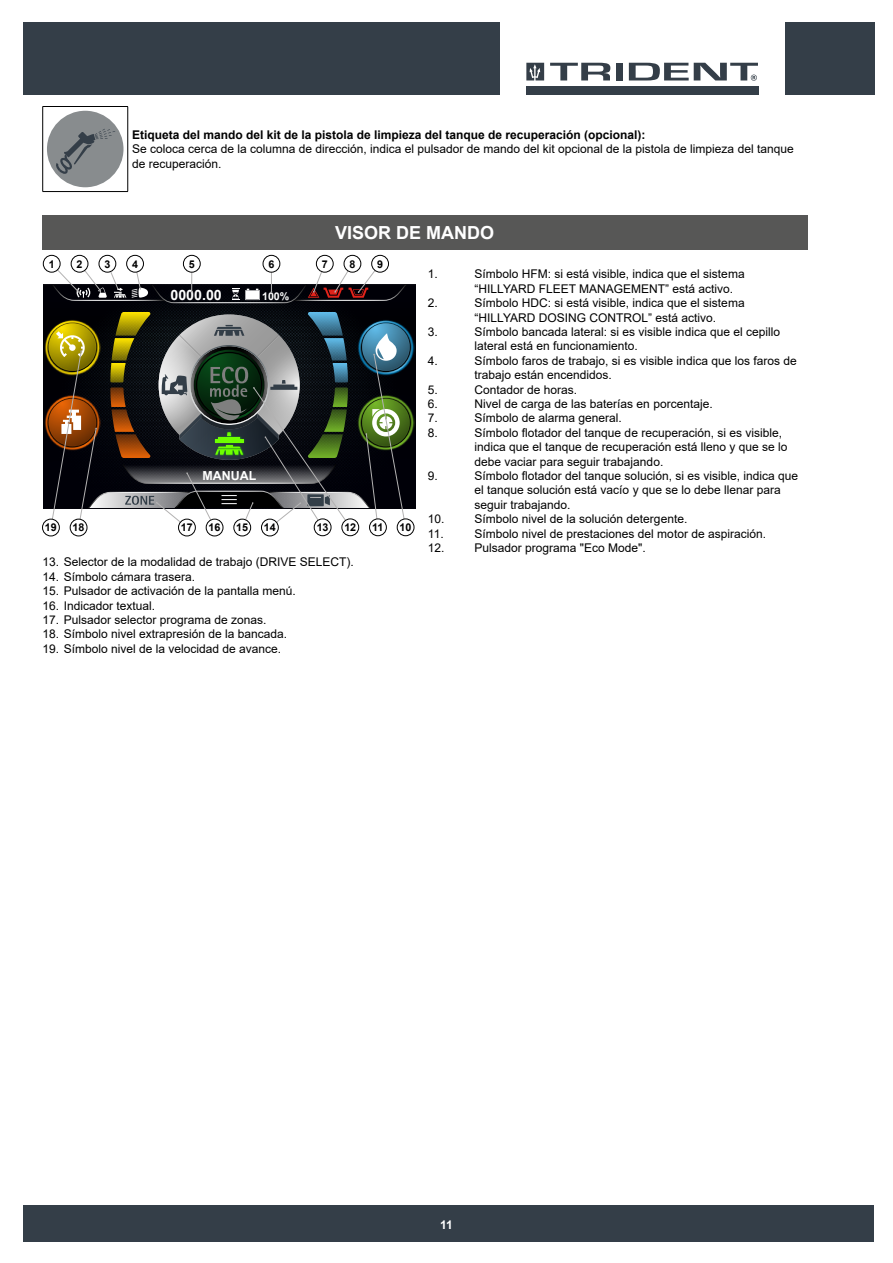
<style>
.page{position:relative;width:893px;height:1263px;background:#fff}
.page>*{position:absolute;margin:0;border:0;box-sizing:border-box;transform-origin:0 0}
.t1{font:700 18px "Arial";color:#fff}
.t2{font:700 14.25px "Arial";color:#fff}
.t3{font:700 12.45px "Arial";color:#fff}
.t4{font:12px/14.4px "Arial";color:#000}
.t5{font:700 12px "Arial";color:#000}
.t6{font:700 12px "Arial";color:#fff}
.t7{font:700 10.8px "Arial";color:#000}
.t8{font:700 10.65px "Arial";color:#fff}
</style>
<div class="page">
<div style="left:43px;top:216px;width:765px;height:34px;background:#575756"></div>
<img style="left:43px;top:285px;width:372px;height:223px">
<img style="left:44px;top:395px;width:2px;height:56px">
<img style="left:44px;top:319px;width:2px;height:56px">
<img style="left:412px;top:395px;width:2px;height:56px">
<img style="left:412px;top:319px;width:2px;height:56px">
<svg style="left:51px;top:263px;width:356px;height:40px"></svg>
<svg style="left:46px;top:312px;width:366px;height:216px;background:#4d5146"></svg>
<div style="left:43px;top:255px;width:17px;height:17px;background:#fff;border-radius:50%"></div>
<div style="left:43px;top:255px;width:17px;height:17px;border:1px solid #000;border-radius:50%"></div>
<div style="left:71px;top:255px;width:17px;height:17px;background:#fff;border-radius:50%"></div>
<div style="left:71px;top:255px;width:17px;height:17px;border:1px solid #000;border-radius:50%"></div>
<div style="left:99px;top:255px;width:17px;height:17px;background:#fff;border-radius:50%"></div>
<div style="left:99px;top:255px;width:17px;height:17px;border:1px solid #000;border-radius:50%"></div>
<div style="left:127px;top:255px;width:16px;height:17px;background:#fff;border-radius:50%"></div>
<div style="left:126px;top:255px;width:18px;height:17px;border:1px solid #000;border-radius:50%"></div>
<div style="left:183px;top:255px;width:17px;height:17px;background:#fff;border-radius:50%"></div>
<div style="left:183px;top:255px;width:17px;height:17px;border:1px solid #000;border-radius:50%"></div>
<div style="left:263px;top:255px;width:17px;height:17px;background:#fff;border-radius:50%"></div>
<div style="left:263px;top:255px;width:17px;height:17px;border:1px solid #000;border-radius:50%"></div>
<div style="left:316px;top:255px;width:17px;height:17px;background:#fff;border-radius:50%"></div>
<div style="left:316px;top:255px;width:17px;height:17px;border:1px solid #000;border-radius:50%"></div>
<div style="left:179px;top:519px;width:16px;height:17px;background:#fff;border-radius:50%"></div>
<div style="left:178px;top:519px;width:18px;height:17px;border:1px solid #000;border-radius:50%"></div>
<div style="left:43px;top:519px;width:16px;height:17px;background:#fff;border-radius:50%"></div>
<div style="left:42px;top:519px;width:18px;height:17px;border:1px solid #000;border-radius:50%"></div>
<div style="left:344px;top:255px;width:17px;height:17px;background:#fff;border-radius:50%"></div>
<div style="left:344px;top:255px;width:17px;height:17px;border:1px solid #000;border-radius:50%"></div>
<div style="left:206px;top:519px;width:17px;height:17px;background:#fff;border-radius:50%"></div>
<div style="left:206px;top:519px;width:17px;height:17px;border:1px solid #000;border-radius:50%"></div>
<div style="left:70px;top:519px;width:17px;height:17px;background:#fff;border-radius:50%"></div>
<div style="left:70px;top:519px;width:17px;height:17px;border:1px solid #000;border-radius:50%"></div>
<div style="left:372px;top:255px;width:16px;height:17px;background:#fff;border-radius:50%"></div>
<div style="left:371px;top:255px;width:18px;height:17px;border:1px solid #000;border-radius:50%"></div>
<div style="left:397px;top:519px;width:17px;height:17px;background:#fff;border-radius:50%"></div>
<div style="left:397px;top:519px;width:17px;height:17px;border:1px solid #000;border-radius:50%"></div>
<div style="left:342px;top:519px;width:17px;height:17px;background:#fff;border-radius:50%"></div>
<div style="left:342px;top:519px;width:17px;height:17px;border:1px solid #000;border-radius:50%"></div>
<div style="left:370px;top:519px;width:16px;height:17px;background:#fff;border-radius:50%"></div>
<div style="left:369px;top:519px;width:18px;height:17px;border:1px solid #000;border-radius:50%"></div>
<div style="left:314px;top:519px;width:17px;height:17px;background:#fff;border-radius:50%"></div>
<div style="left:314px;top:519px;width:17px;height:17px;border:1px solid #000;border-radius:50%"></div>
<div style="left:234px;top:519px;width:17px;height:17px;background:#fff;border-radius:50%"></div>
<div style="left:234px;top:519px;width:17px;height:17px;border:1px solid #000;border-radius:50%"></div>
<div style="left:261px;top:519px;width:17px;height:17px;background:#fff;border-radius:50%"></div>
<div style="left:261px;top:519px;width:18px;height:17px;border:1px solid #000;border-radius:50%"></div>
<hr style="left:43px;top:106px;width:85px;height:1px;background:#000">
<hr style="left:42px;top:107px;width:1px;height:84px;background:#000">
<hr style="left:43px;top:191px;width:85px;height:1px;background:#000">
<hr style="left:127px;top:107px;width:1px;height:84px;background:#000">
<div style="left:47px;top:111px;width:76px;height:76px;background:#888c8e;border-radius:50%"></div>
<svg style="left:55px;top:129px;width:60px;height:45px"></svg>
<div style="left:23px;top:22px;width:477px;height:73px;background:#343e48"></div>
<svg style="left:550px;top:63px;width:60px;height:17px"></svg>
<div style="left:616px;top:63px;width:6px;height:17px;background:#343e48"></div>
<div style="left:526px;top:86px;width:233px;height:9px;background:#343e48"></div>
<svg style="left:526px;top:63px;width:18px;height:17px"></svg>
<svg style="left:629px;top:63px;width:129px;height:18px"></svg>
<div style="left:785px;top:22px;width:89px;height:73px;background:#343e48"></div>
<div style="left:23px;top:1205px;width:850px;height:37px;background:#343e48"></div>
<p class="t5" style="left:132px;top:126px;width:515px">Etiqueta del mando del kit de la pistola de limpieza del tanque de recuperación (opcional):</p>
<p class="t4" style="left:132px;top:142px;width:663px">Se coloca cerca de la columna de dirección, indica el pulsador de mando del kit opcional de la pistola de limpieza del tanque de recuperación.</p>
<h1 class="t1" style="left:335px;top:220px;width:161px">VISOR DE MANDO</h1>
<p class="t7" style="left:49px;top:256px;width:7px">1</p>
<p class="t7" style="left:77px;top:256px;width:7px">2</p>
<p class="t7" style="left:104px;top:256px;width:7px">3</p>
<p class="t7" style="left:132px;top:256px;width:7px">4</p>
<p class="t7" style="left:189px;top:256px;width:7px">5</p>
<p class="t7" style="left:268px;top:256px;width:7px">6</p>
<p class="t7" style="left:322px;top:256px;width:7px">7</p>
<p class="t2" style="left:170px;top:285px;width:53px">0000.00</p>
<p class="t8" style="left:262px;top:288px;width:29px">100%</p>
<p class="t7" style="left:349px;top:256px;width:7px">8</p>
<p class="t7" style="left:377px;top:256px;width:7px">9</p>
<p class="t3" style="left:203px;top:467px;width:55px">MANUAL</p>
<p class="t7" style="left:45px;top:520px;width:13px">19</p>
<p class="t7" style="left:181px;top:520px;width:13px">17</p>
<p class="t7" style="left:73px;top:520px;width:13px">18</p>
<p class="t7" style="left:209px;top:520px;width:13px">16</p>
<p class="t7" style="left:236px;top:520px;width:13px">15</p>
<p class="t7" style="left:264px;top:520px;width:13px">14</p>
<p class="t7" style="left:317px;top:520px;width:13px">13</p>
<p class="t7" style="left:344px;top:520px;width:13px">12</p>
<p class="t7" style="left:372px;top:520px;width:13px">11</p>
<p class="t7" style="left:400px;top:520px;width:13px">10</p>
<p class="t4" style="left:43px;top:555px;width:313px">13. Selector de la modalidad de trabajo (DRIVE SELECT).</p>
<p class="t4" style="left:43px;top:569px;width:154px">14. Símbolo cámara trasera.</p>
<p class="t4" style="left:43px;top:584px;width:255px">15. Pulsador de activación de la pantalla menú.</p>
<p class="t4" style="left:43px;top:598px;width:114px">16. Indicador textual.</p>
<p class="t4" style="left:43px;top:612px;width:226px">17. Pulsador selector programa de zonas.</p>
<p class="t4" style="left:43px;top:627px;width:246px">18. Símbolo nivel extrapresión de la bancada.</p>
<p class="t4" style="left:43px;top:641px;width:240px">19. Símbolo nivel de la velocidad de avance.</p>
<p class="t4" style="left:428px;top:267px;width:12px">1.</p>
<p class="t4" style="left:475px;top:267px;width:272px">Símbolo HFM: si está visible, indica que el sistema “HILLYARD FLEET MANAGEMENT” está activo.</p>
<p class="t4" style="left:428px;top:296px;width:12px">2.</p>
<p class="t4" style="left:475px;top:296px;width:272px">Símbolo HDC: si está visible, indica que el sistema “HILLYARD DOSING CONTROL” está activo.</p>
<p class="t4" style="left:428px;top:324px;width:12px">3.</p>
<p class="t4" style="left:475px;top:324px;width:307px">Símbolo bancada lateral: si es visible indica que el cepillo lateral está en funcionamiento.</p>
<p class="t4" style="left:428px;top:353px;width:12px">4.</p>
<p class="t4" style="left:475px;top:353px;width:324px">Símbolo faros de trabajo, si es visible indica que los faros de trabajo están encendidos.</p>
<p class="t4" style="left:428px;top:382px;width:12px">5.</p>
<p class="t4" style="left:475px;top:382px;width:104px">Contador de horas.</p>
<p class="t4" style="left:428px;top:396px;width:12px">6.</p>
<p class="t4" style="left:475px;top:396px;width:240px">Nivel de carga de las baterías en porcentaje.</p>
<p class="t4" style="left:428px;top:411px;width:12px">7.</p>
<p class="t4" style="left:475px;top:411px;width:149px">Símbolo de alarma general.</p>
<p class="t4" style="left:428px;top:425px;width:12px">8.</p>
<p class="t4" style="left:475px;top:425px;width:314px">Símbolo flotador del tanque de recuperación, si es visible, indica que el tanque de recuperación está lleno y que se lo debe vaciar para seguir trabajando.</p>
<p class="t4" style="left:428px;top:468px;width:12px">9.</p>
<p class="t4" style="left:475px;top:468px;width:325px">Símbolo flotador del tanque solución, si es visible, indica que el tanque solución está vacío y que se lo debe llenar para seguir trabajando.</p>
<p class="t4" style="left:428px;top:512px;width:18px">10.</p>
<p class="t4" style="left:475px;top:512px;width:214px">Símbolo nivel de la solución detergente.</p>
<p class="t4" style="left:428px;top:526px;width:17px">11.</p>
<p class="t4" style="left:475px;top:526px;width:293px">Símbolo nivel de prestaciones del motor de aspiración.</p>
<p class="t4" style="left:428px;top:540px;width:18px">12.</p>
<p class="t4" style="left:475px;top:540px;width:173px">Pulsador programa "Eco Mode".</p>
<p class="t6" style="left:440px;top:1216px;width:14px">11</p>
</div>
